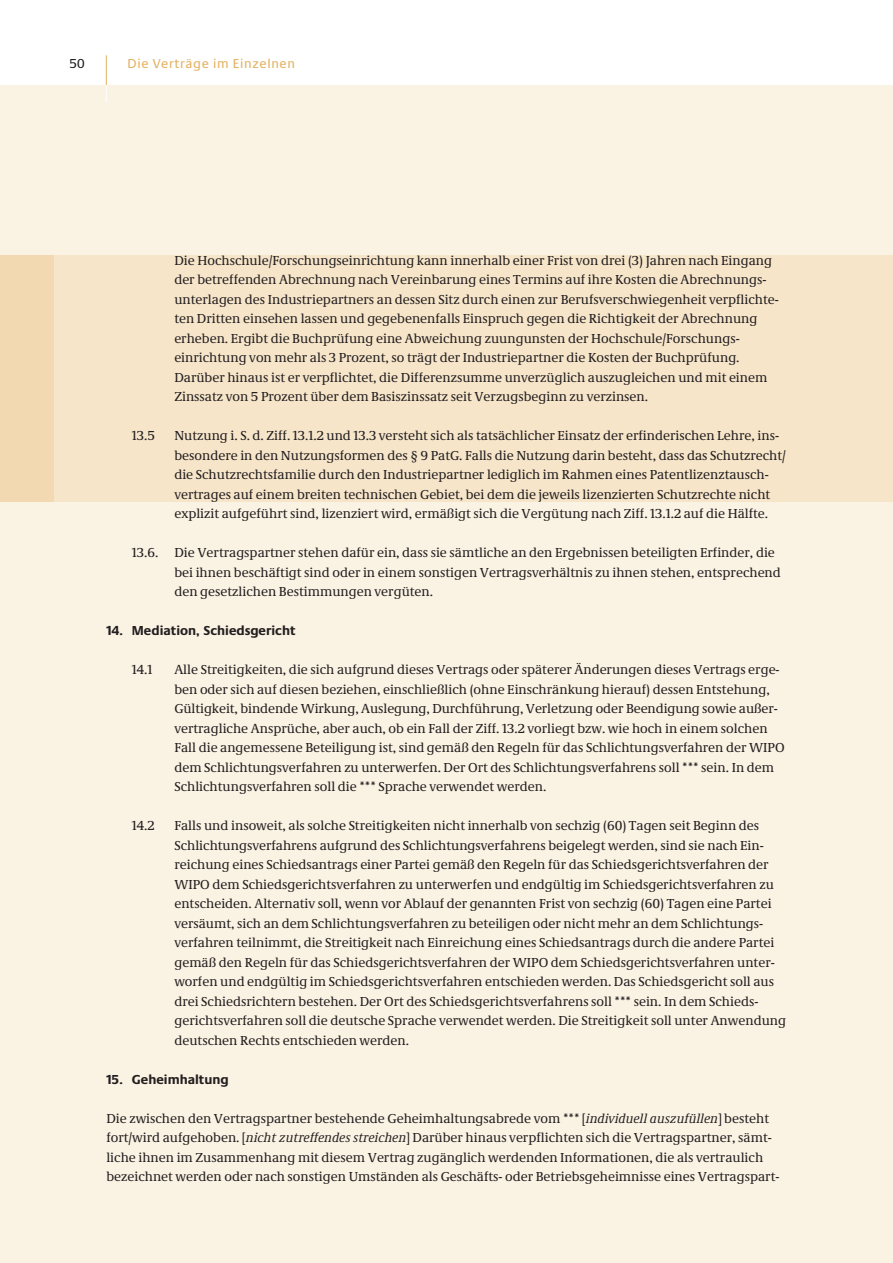
<style>
.page{position:relative;width:893px;height:1263px;background:#fff}
.page>*{position:absolute;margin:0;border:0;box-sizing:border-box;transform-origin:0 0}
.t1{font:13.5px/19.5px "Neue Demos";color:#231f20}
.t2{font:700 13.5px "Neue Praxis";color:#231f20}
.t3{font:13.5px "Neue Praxis";letter-spacing:.05em;color:#e4b364}
.t4{font:13.5px "Neue Praxis";color:#231f20}
.s1{font-style:italic}
</style>
<div class="page">
<div style="left:0;top:85px;width:893px;height:1178px;background:#faf2e3"></div>
<hr style="left:106px;top:55px;width:1px;height:30px;background:#e4b364">
<svg style="left:106px;top:85px;width:1px;height:17px"></svg>
<div style="left:0;top:255px;width:893px;height:247px;background:#f6e5c9"></div>
<div style="left:0;top:255px;width:53px;height:247px;background:#f3d9b2"></div>
<p class="t4" style="left:69px;top:55px;width:17px">50</p>
<p class="t3" style="left:128px;top:55px;width:169px">Die Verträge im Einzelnen</p>
<p class="t1" style="left:174px;top:250px;width:606px">Die Hochschule/Forschungseinrichtung kann innerhalb einer Frist von drei (3) Jahren nach Eingang der betreffenden Abrechnung nach Vereinbarung eines Termins auf ihre Kosten die Abrechnungs&shy;unterlagen des Industriepartners an dessen Sitz durch einen zur Berufsverschwiegenheit verpflichte&shy;ten Dritten einsehen lassen und gegebenenfalls Einspruch gegen die Richtigkeit der Abrechnung erheben. Ergibt die Buchprüfung eine Abweichung zuungunsten der Hochschule/Forschungs&shy;einrichtung von mehr als 3 Prozent, so trägt der Industriepartner die Kosten der Buchprüfung.<br>Darüber hinaus ist er verpflichtet, die Differenzsumme unverzüglich auszugleichen und mit einem Zinssatz von 5 Prozent über dem Basiszinssatz seit Verzugsbeginn zu verzinsen.</p>
<p class="t1" style="left:132px;top:426px;width:25px">13.5</p>
<p class="t1" style="left:174px;top:426px;width:613px">Nutzung i. S. d. Ziff. 13.1.2 und 13.3 versteht sich als tatsächlicher Einsatz der erfinderischen Lehre, ins&shy;besondere in den Nutzungsformen des § 9 PatG. Falls die Nutzung darin besteht, dass das Schutzrecht/ die Schutzrechtsfamilie durch den Industriepartner lediglich im Rahmen eines Patentlizenztausch&shy;vertrages auf einem breiten technischen Gebiet, bei dem die jeweils lizenzierten Schutzrechte nicht explizit aufgeführt sind, lizenziert wird, ermäßigt sich die Vergütung nach Ziff. 13.1.2 auf die Hälfte.</p>
<p class="t1" style="left:174px;top:543px;width:608px;text-indent:-43px">13.6. Die Vertragspartner stehen dafür ein, dass sie sämtliche an den Ergebnissen beteiligten Erfinder, die bei ihnen beschäftigt sind oder in einem sonstigen Vertragsverhältnis zu ihnen stehen, entsprechend den gesetzlichen Bestimmungen vergüten.</p>
<p class="t2" style="left:106px;top:623px;width:191px">14. Mediation, Schiedsgericht</p>
<p class="t1" style="left:132px;top:660px;width:22px">14.1</p>
<p class="t1" style="left:174px;top:660px;width:612px">Alle Streitigkeiten, die sich aufgrund dieses Vertrags oder späterer Änderungen dieses Vertrags erge&shy;ben oder sich auf diesen beziehen, einschließlich (ohne Einschränkung hierauf) dessen Entstehung, Gültigkeit, bindende Wirkung, Auslegung, Durchführung, Verletzung oder Beendigung sowie außer&shy;vertragliche Ansprüche, aber auch, ob ein Fall der Ziff. 13.2 vorliegt bzw. wie hoch in einem solchen Fall die angemessene Beteiligung ist, sind gemäß den Regeln für das Schlichtungsverfahren der WIPO dem Schlichtungsverfahren zu unterwerfen. Der Ort des Schlichtungsverfahrens soll *** sein. In dem Schlichtungsverfahren soll die *** Sprache verwendet werden.</p>
<p class="t1" style="left:132px;top:816px;width:24px">14.2</p>
<p class="t1" style="left:174px;top:816px;width:613px">Falls und insoweit, als solche Streitigkeiten nicht innerhalb von sechzig (60) Tagen seit Beginn des Schlichtungsverfahrens aufgrund des Schlichtungsverfahrens beigelegt werden, sind sie nach Ein&shy;reichung eines Schiedsantrags einer Partei gemäß den Regeln für das Schiedsgerichtsverfahren der WIPO dem Schiedsgerichtsverfahren zu unterwerfen und endgültig im Schiedsgerichtsverfahren zu entscheiden. Alternativ soll, wenn vor Ablauf der genannten Frist von sechzig (60) Tagen eine Partei versäumt, sich an dem Schlichtungsverfahren zu beteiligen oder nicht mehr an dem Schlichtungs&shy;verfahren teilnimmt, die Streitigkeit nach Einreichung eines Schiedsantrags durch die andere Partei gemäß den Regeln für das Schiedsgerichtsverfahren der WIPO dem Schiedsgerichtsverfahren unter&shy;worfen und endgültig im Schiedsgerichtsverfahren entschieden werden. Das Schiedsgericht soll aus drei Schiedsrichtern bestehen. Der Ort des Schiedsgerichtsverfahrens soll *** sein. In dem Schieds&shy;gerichtsverfahren soll die deutsche Sprache verwendet werden. Die Streitigkeit soll unter Anwendung deutschen Rechts entschieden werden.</p>
<p class="t2" style="left:106px;top:1071px;width:124px">15. Geheimhaltung</p>
<p class="t1" style="left:106px;top:1108px;width:675px">Die zwischen den Vertragspartner bestehende Geheimhaltungsabrede vom *** [<span class="s1">individuell auszufüllen</span>] besteht fort/wird aufgehoben. [<span class="s1">nicht zutreffendes streichen</span>] Darüber hinaus verpflichten sich die Vertragspartner, sämt&shy;liche ihnen im Zusammenhang mit diesem Vertrag zugänglich werdenden Informationen, die als vertraulich bezeichnet werden oder nach sonstigen Umständen als Geschäfts- oder Betriebsgeheimnisse eines Vertragspart-</p>
</div>
